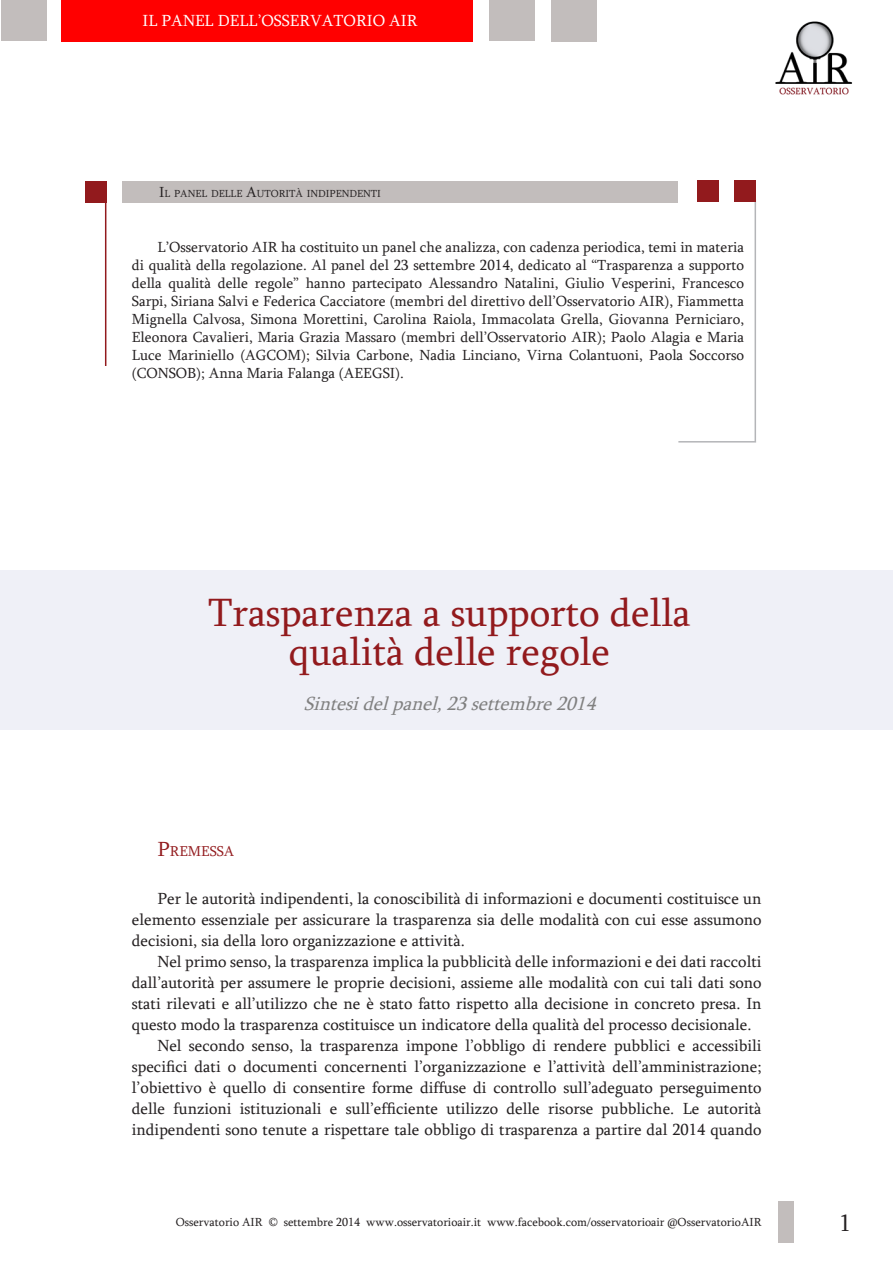
<style>
.page{position:relative;width:893px;height:1263px;background:#fff}
.page>*{position:absolute;margin:0;border:0;box-sizing:border-box;transform-origin:0 0}
.t1{font:40.5px "Sylfaen";color:#921a1d}
.t2{font:24px "Sylfaen";color:#231f20}
.t3{font:italic 19.5px "Sylfaen";color:#808080}
.t4{font:16.5px/21px "Sylfaen";color:#231f20;text-align:justify}
.t5{font:16.5px "Sylfaen";color:#fff}
.Paragraph_Style_1{font:15px/18px "Sylfaen";color:#231f20;text-align:justify}
.Sottotitoli_interni{font:14.7px "Sylfaen";color:#921a1d}
.t6{font:12px "Sylfaen";color:#231f20}
.t7{font:10.5px "Sylfaen";color:#231f20}
.s1{font-size:15px}
.s2{font-size:21px}
</style>
<div class="page">
<div style="left:123px;top:181px;width:555px;height:21px;background:#c2bdbc"></div>
<img style="left:775px;top:21px;width:77px;height:74px">
<hr style="left:105px;top:198px;width:1px;height:168px;background:#921a1d">
<hr style="left:678px;top:441px;width:78px;height:2px;background:#b4b5b8">
<hr style="left:754px;top:199px;width:2px;height:242px;background:#b4b5b8">
<div style="left:1px;top:0;width:46px;height:41px;background:#c2bdbc"></div>
<div style="left:778px;top:1201px;width:16px;height:42px;background:#c2bdbc"></div>
<div style="left:62px;top:0;width:411px;height:41px;background:#f00"></div>
<div style="left:489px;top:0;width:46px;height:41px;background:#c2bdbc"></div>
<div style="left:551px;top:0;width:46px;height:42px;background:#c2bdbc"></div>
<div style="left:85px;top:181px;width:21px;height:21px;background:#921a1d"></div>
<div style="left:697px;top:180px;width:22px;height:22px;background:#921a1d"></div>
<div style="left:735px;top:180px;width:21px;height:22px;background:#921a1d"></div>
<div style="left:0;top:570px;width:893px;height:159px;background:#eff0f7"></div>
<p class="t5" style="left:143px;top:10px;width:277px">IL PANEL DELL’OSSERVATORIO AIR</p>
<p class="t7" style="left:159px;top:187px;width:222px"><span class="s1">I</span>L PANEL DELLE <span class="s1">A</span>UTORITÀ INDIPENDENTI</p>
<p class="Paragraph_Style_1" style="left:132px;top:238px;width:614px;text-indent:26px">L’Osservatorio AIR ha costituito un panel che analizza, con cadenza periodica, temi in materia di qualità della regolazione. Al panel del 23 settembre 2014, dedicato al “Trasparenza a supporto della qualità delle regole” hanno partecipato Alessandro Natalini, Giulio Vesperini, Francesco Sarpi, Siriana Salvi e Federica Cacciatore (membri del direttivo dell’Osservatorio AIR), Fiammetta Mignella Calvosa, Simona Morettini, Carolina Raiola, Immacolata Grella, Giovanna Perniciaro, Eleonora Cavalieri, Maria Grazia Massaro (membri dell’Osservatorio AIR); Paolo Alagia e Maria Luce Mariniello (AGCOM); Silvia Carbone, Nadia Linciano, Virna Colantuoni, Paola Soccorso (CONSOB); Anna Maria Falanga (AEEGSI).</p>
<p class="t1" style="left:208px;top:585px;width:484px">Trasparenza a supporto della</p>
<p class="t1" style="left:289px;top:624px;width:323px">qualità delle regole</p>
<p class="t3" style="left:304px;top:690px;width:300px">Sintesidelpanel,23settembre2014</p>
<p class="Sottotitoli_interni" style="left:157px;top:841px;width:79px"><span class="s2">P</span>REMESSA</p>
<p class="t4" style="left:132px;top:888px;width:631px;text-indent:26px">Per le autorità indipendenti, la conoscibilità di informazioni e documenti costituisce un elemento essenziale per assicurare la trasparenza sia delle modalità con cui esse assumono decisioni, sia della loro organizzazione e attività.</p>
<p class="t4" style="left:132px;top:951px;width:631px;text-indent:26px">Nel primo senso, la trasparenza implica la pubblicità delle informazioni e dei dati raccolti dall’autorità per assumere le proprie decisioni, assieme alle modalità con cui tali dati sono stati rilevati e all’utilizzo che ne è stato fatto rispetto alla decisione in concreto presa. In questo modo la trasparenza costituisce un indicatore della qualità del processo decisionale.</p>
<p class="t4" style="left:132px;top:1035px;width:631px;text-indent:26px">Nel secondo senso, la trasparenza impone l’obbligo di rendere pubblici e accessibili specifici dati o documenti concernenti l’organizzazione e l’attività dell’amministrazione; l’obiettivo è quello di consentire forme diffuse di controllo sull’adeguato perseguimento delle funzioni istituzionali e sull’efficiente utilizzo delle risorse pubbliche. Le autorità indipendenti sono tenute a rispettare tale obbligo di trasparenza a partire dal 2014 quando</p>
<p class="t6" style="left:176px;top:1214px;width:587px">Osservatorio AIR © settembre 2014 www.osservatorioair.it www.facebook.com/osservatorioair @OsservatorioAIR</p>
<p class="t2" style="left:839px;top:1206px;width:13px">1</p>
</div>
